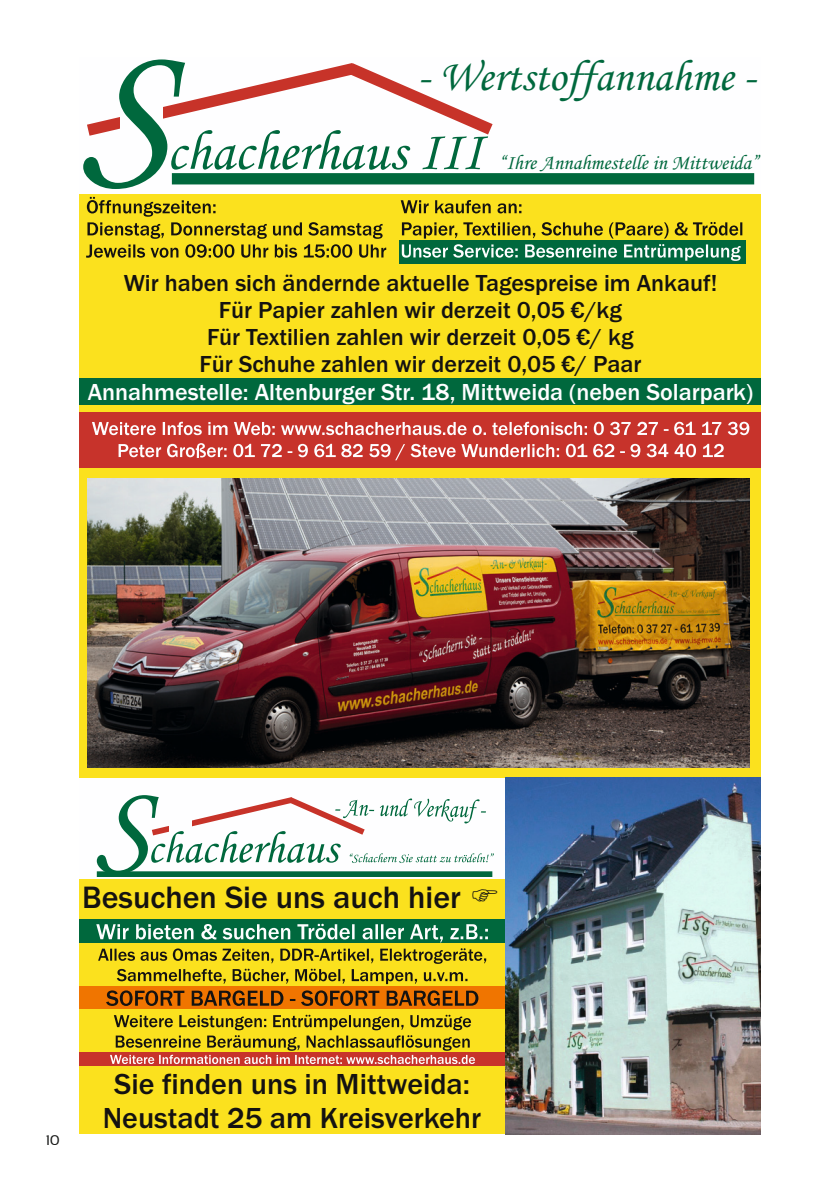
<style>
.page{position:relative;width:840px;height:1191px;background:#fff}
.page>*{position:absolute;margin:0;border:0;box-sizing:border-box;transform-origin:0 0}
.t1{font:italic 197.4px "Monotype Corsiva";color:#00683d}
.t2{font:italic 56.2px "Monotype Corsiva";color:#00683d}
.t3{font:italic 44px "Monotype Corsiva";color:#00683d}
.t4{font:500 32px "Franklin Gothic";color:#141211}
.t5{font:500 30px/34px "Franklin Gothic";color:#141211;text-align:center}
.t6{font:500 24px/27.2px "Franklin Gothic";color:#141211;text-align:center}
.t7{font:500 24px "Franklin Gothic";color:#fefeff}
.t8{font:italic 20.8px "Monotype Corsiva";color:#00683d}
.t9{font:14px "Sansation";color:#131413}
</style>
<div class="page">
<div style="left:79px;top:57px;width:681px;height:1077px;background:#fbe11e"></div>
<div style="left:79px;top:378px;width:681px;height:27px;background:#00683d"></div>
<div style="left:399px;top:240px;width:346px;height:24px;background:#00683d"></div>
<div style="left:79px;top:57px;width:681px;height:137px;background:#fefeff"></div>
<svg style="left:87px;top:63px;width:406px;height:73px"></svg>
<div style="left:120px;top:101px;width:42px;height:30px;background:#fefeff"></div>
<div style="left:172px;top:173px;width:581px;height:11px;background:#00683d"></div>
<svg style="left:86px;top:197px;width:300px;height:61px"></svg>
<svg style="left:400px;top:200px;width:342px;height:61px"></svg>
<div style="left:79px;top:412px;width:681px;height:55px;background:#c7332b"></div>
<svg style="left:92px;top:422px;width:657px;height:38px"></svg>
<img style="left:505px;top:777px;width:255px;height:357px">
<div style="left:79px;top:777px;width:426px;height:101px;background:#fefeff"></div>
<div style="left:97px;top:871px;width:395px;height:6px;background:#00683d"></div>
<svg style="left:97px;top:795px;width:396px;height:79px"></svg>
<div style="left:79px;top:1053px;width:426px;height:13px;background:#c7332b"></div>
<div style="left:79px;top:985px;width:426px;height:23px;background:#f07500"></div>
<div style="left:79px;top:919px;width:426px;height:24px;background:#00683d"></div>
<svg style="left:96px;top:923px;width:391px;height:19px"></svg>
<svg style="left:98px;top:948px;width:388px;height:116px"></svg>
<img style="left:87px;top:478px;width:661px;height:289px">
<h3 class="t3" style="left:417px;top:46px;width:339px">- Wertstoffannahme -</h3>
<h1 class="t1" style="left:79px;top:-23px;width:92px">S</h1>
<h2 class="t2" style="left:166px;top:113px;width:318px">chacherhaus III</h2>
<p class="t8" style="left:498px;top:148px;width:261px">“Ihre Annahmestelle in Mittweida”</p>
<p class="t6" style="left:124px;top:271px;width:594px">Wir haben sich ändernde aktuelle Tagespreise im Ankauf!<br>Für Papier zahlen wir derzeit 0,05 €/kg<br>Für Textilien zahlen wir derzeit 0,05 €/ kg<br>Für Schuhe zahlen wir derzeit 0,05 €/ Paar</p>
<p class="t7" style="left:88px;top:375px;width:666px">Annahmestelle: Altenburger Str. 18, Mittweida (neben Solarpark)</p>
<h3 class="t4" style="left:82px;top:875px;width:380px">Besuchen Sie uns auch hier</h3>
<p class="t9" style="left:46px;top:1131px;width:15px">10</p>
<p class="t5" style="left:103px;top:1069px;width:379px">Sie finden uns in Mittweida:<br>Neustadt 25 am Kreisverkehr</p>
</div>
